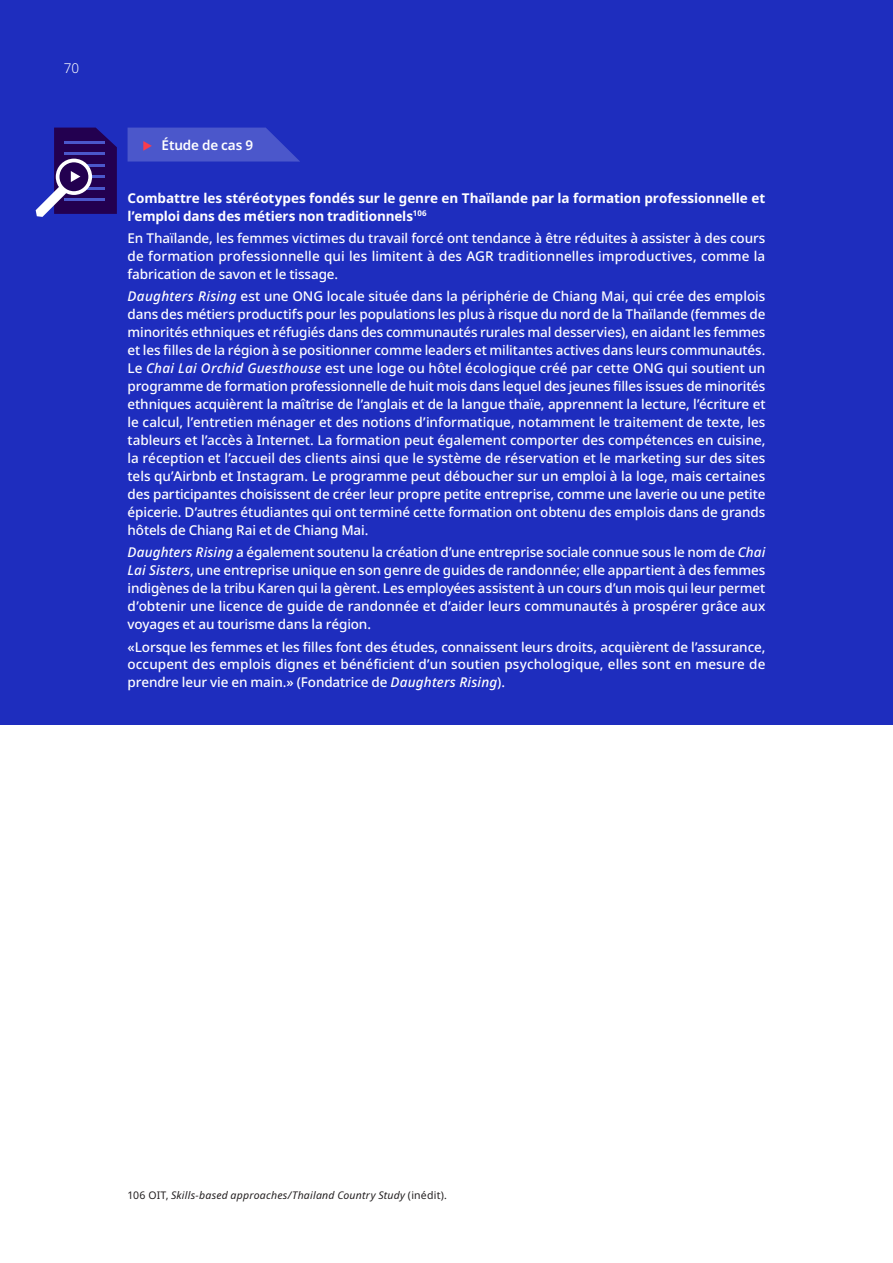
<style>
.page{position:relative;width:893px;height:1263px;background:#fff}
.page>*{position:absolute;margin:0;border:0;box-sizing:border-box;transform-origin:0 0}
.case_studies{font:500 13.5px/18px "Noto Sans";letter-spacing:-.005em;color:#fff;text-align:justify}
.case_study_title{font:700 13.5px/18px "Noto Sans";letter-spacing:-.005em;color:#fff}
.t1{font:600 13.5px "Noto Sans";letter-spacing:-.005em;color:#fff}
.Report_A4_-_Page_Num{font:300 13.5px "Noto Sans";color:#fff}
.notes_bas_de_page{font:italic 10.5px "Noto Sans";letter-spacing:.02em;color:#231f20}
.s1{font-style:italic}
.s2{font-style:normal}
</style>
<div class="page">
<div style="left:0;top:0;width:893px;height:725px;background:#1e2dbe"></div>
<hr style="left:892px;top:489px;width:1px;height:774px;background:#1e2dbe">
<svg style="left:35px;top:128px;width:82px;height:89px"></svg>
<div style="left:56px;top:159px;width:36px;height:36px;border:4px solid #fff;border-radius:50%"></div>
<svg style="left:128px;top:128px;width:172px;height:34px;background:#4652c9"></svg>
<p class="Report_A4_-_Page_Num" style="left:64px;top:59px;width:17px">70</p>
<p class="t1" style="left:162px;top:135px;width:93px">Étude de cas 9</p>
<p class="case_study_title" style="left:128px;top:189px;width:639px">Combattre les stéréotypes fondés sur le genre en Thaïlande par la formation professionnelle et l’emploi dans des métiers non traditionnels<sup>106</sup></p>
<p class="case_studies" style="left:128px;top:229px;width:639px">En Thaïlande, les femmes victimes du travail forcé ont tendance à être réduites à assister à des cours de formation professionnelle qui les limitent à des AGR traditionnelles improductives, comme la fabrication de savon et le tissage.</p>
<p class="case_studies" style="left:128px;top:287px;width:639px"><span class="s1">Daughters Rising</span> est une ONG locale située dans la périphérie de Chiang Mai, qui crée des emplois dans des métiers productifs pour les populations les plus à risque du nord de la Thaïlande (femmes de minorités ethniques et réfugiés dans des communautés rurales mal desservies), en aidant les femmes et les filles de la région à se positionner comme leaders et militantes actives dans leurs communautés.<br>Le <span class="s1">Chai Lai Orchid Guesthouse</span> est une loge ou hôtel écologique créé par cette ONG qui soutient un programme de formation professionnelle de huit mois dans lequel des jeunes filles issues de minorités ethniques acquièrent la maîtrise de l’anglais et de la langue thaïe, apprennent la lecture, l’écriture et le calcul, l’entretien ménager et des notions d’informatique, notamment le traitement de texte, les tableurs et l’accès à Internet. La formation peut également comporter des compétences en cuisine, la réception et l’accueil des clients ainsi que le système de réservation et le marketing sur des sites tels qu’Airbnb et Instagram. Le programme peut déboucher sur un emploi à la loge, mais certaines des participantes choisissent de créer leur propre petite entreprise, comme une laverie ou une petite épicerie. D’autres étudiantes qui ont terminé cette formation ont obtenu des emplois dans de grands hôtels de Chiang Rai et de Chiang Mai.</p>
<p class="case_studies" style="left:128px;top:544px;width:639px"><span class="s1">Daughters Rising</span> a également soutenu la création d’une entreprise sociale connue sous le nom de <span class="s1">Chai Lai Sisters</span>, une entreprise unique en son genre de guides de randonnée; elle appartient à des femmes indigènes de la tribu Karen qui la gèrent. Les employées assistent à un cours d’un mois qui leur permet d’obtenir une licence de guide de randonnée et d’aider leurs communautés à prospérer grâce aux voyages et au tourisme dans la région.</p>
<p class="case_studies" style="left:128px;top:638px;width:639px">«Lorsque les femmes et les filles font des études, connaissent leurs droits, acquièrent de l’assurance, occupent des emplois dignes et bénéficient d’un soutien psychologique, elles sont en mesure de prendre leur vie en main.» (Fondatrice de <span class="s1">Daughters Rising</span>).</p>
<p class="notes_bas_de_page" style="left:128px;top:1188px;width:321px"><span class="s2">106 OIT,</span> Skills-based approaches/Thailand Country Study <span class="s2">(inédit).</span></p>
</div>
